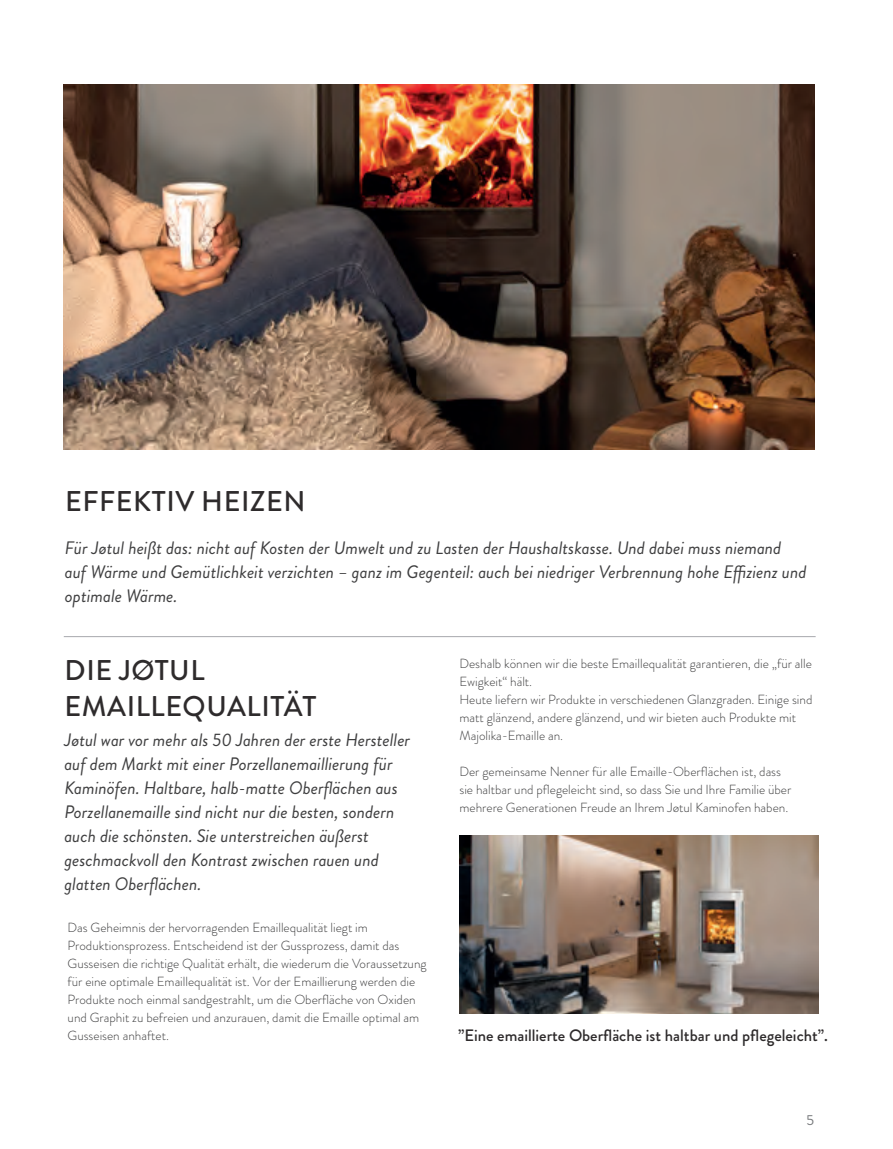
<style>
.page{position:relative;width:893px;height:1149px;background:#fff}
.page>*{position:absolute;margin:0;border:0;box-sizing:border-box;transform-origin:0 0}
.t1{font:500 28.5px/36px "Brandon Grotesque";letter-spacing:.02em;color:#2e2b2c}
.t2{font:italic 18px/24px "Brandon Grotesque";color:#3e3e3f}
.t3{font:500 16.5px "Brandon Grotesque";color:#2e2b2c}
.t4{font:14.4px "Brandon Grotesque";color:#76787b}
.t5{font:300 13.2px/18px "Brandon Grotesque";color:#3e3e3f}
</style>
<div class="page">
<img style="left:64px;top:85px;width:750px;height:365px">
<hr style="left:64px;top:636px;width:752px;height:1px;background:#a8a9ad">
<img style="left:459px;top:835px;width:359px;height:178px">
<h1 class="t1" style="left:65px;top:484px;width:242px">EFFEKTIV HEIZEN</h1>
<h2 class="t2" style="left:65px;top:535px;width:743px">Für Jøtul heißt das: nicht auf Kosten der Umwelt und zu Lasten der Haushaltskasse. Und dabei muss niemand auf Wärme und Gemütlichkeit verzichten – ganz im Gegenteil: auch bei niedriger Verbrennung hohe Effizienz und optimale Wärme.</h2>
<h1 class="t1" style="left:65px;top:652px;width:253px">DIE JØTUL<br>EMAILLEQUALITÄT</h1>
<p class="t2" style="left:64px;top:727px;width:347px">Jøtul war vor mehr als 50 Jahren der erste Hersteller auf dem Markt mit einer Porzellanemaillierung für Kaminöfen. Haltbare, halb-matte Oberflächen aus Porzellanemaille sind nicht nur die besten, sondern auch die schönsten. Sie unterstreichen äußerst geschmackvoll den Kontrast zwischen rauen und glatten Oberflächen.</p>
<p class="t5" style="left:68px;top:918px;width:360px">Das Geheimnis der hervorragenden Emaillequalität liegt im Produktionsprozess. Entscheidend ist der Gussprozess, damit das Gusseisen die richtige Qualität erhält, die wiederum die Voraussetzung für eine optimale Emaillequalität ist. Vor der Emaillierung werden die Produkte noch einmal sandgestrahlt, um die Oberfläche von Oxiden und Graphit zu befreien und anzurauen, damit die Emaille optimal am Gusseisen anhaftet.</p>
<p class="t5" style="left:459px;top:654px;width:354px">Deshalb können wir die beste Emaillequalität garantieren, die „für alle Ewigkeit“ hält.<br>Heute liefern wir Produkte in verschiedenen Glanzgraden. Einige sind matt glänzend, andere glänzend, und wir bieten auch Produkte mit Majolika-Emaille an.</p>
<p class="t5" style="left:459px;top:762px;width:333px">Der gemeinsame Nenner für alle Emaille-Oberflächen ist, dass sie haltbar und pflegeleicht sind, so dass Sie und Ihre Familie über mehrere Generationen Freude an Ihrem Jøtul Kaminofen haben.</p>
<p class="t3" style="left:458px;top:1023px;width:371px">”Eine emaillierte Oberfläche ist haltbar und pflegeleicht”.</p>
<p class="t4" style="left:807px;top:1109px;width:9px">5</p>
</div>
